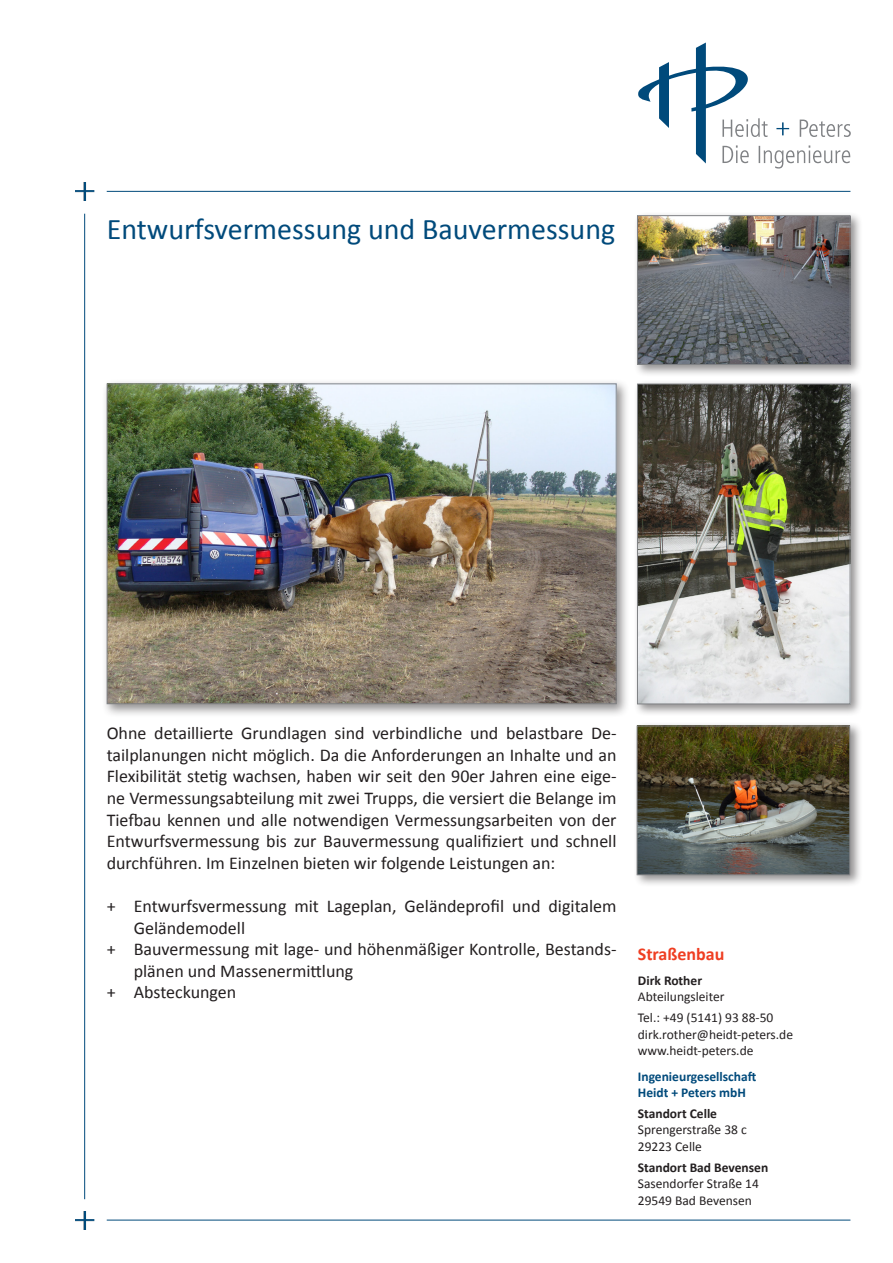
<style>
.page{position:relative;width:893px;height:1263px;background:#fff}
.page>*{position:absolute;margin:0;border:0;box-sizing:border-box;transform-origin:0 0}
.HPI_Titel{font:30px "Calibri";color:#004a7b}
.t1{font:18px/21.6px "Calibri";color:#231f20}
.t2{font:700 18px "Calibri";color:#ef3e22}
.t3{font:13.5px/16.5px "Calibri";color:#231f20}
.t4{font:700 13.5px "Calibri";color:#231f20}
.t5{font:700 13.5px/16.5px "Calibri";color:#004a7b}
</style>
<div class="page">
<svg style="left:638px;top:42px;width:213px;height:127px"></svg>
<img style="left:76px;top:182px;width:18px;height:19px">
<hr style="left:107px;top:191px;width:743px;height:1px;background:#004a7b">
<img style="left:76px;top:1211px;width:18px;height:19px">
<hr style="left:107px;top:1220px;width:743px;height:1px;background:#004a7b">
<hr style="left:84px;top:214px;width:1px;height:985px;background:#004a7b">
<div style="left:102px;top:379px;width:528px;height:338px;background:#231f20;opacity:.5"></div>
<img style="left:109px;top:385px;width:506px;height:317px">
<div style="left:107px;top:383px;width:510px;height:321px;border:1px solid #808285"></div>
<div style="left:633px;top:380px;width:230px;height:337px;background:#231f20;opacity:.5"></div>
<img style="left:639px;top:386px;width:209px;height:316px">
<div style="left:637px;top:384px;width:213px;height:320px;border:1px solid #808285"></div>
<div style="left:633px;top:211px;width:230px;height:166px;background:#231f20;opacity:.5"></div>
<img style="left:639px;top:217px;width:209px;height:146px">
<div style="left:637px;top:215px;width:213px;height:150px;border:1px solid #808285"></div>
<div style="left:633px;top:721px;width:230px;height:166px;background:#231f20;opacity:.5"></div>
<img style="left:639px;top:727px;width:209px;height:146px">
<div style="left:637px;top:725px;width:213px;height:150px;border:1px solid #808285"></div>
<p class="HPI_Titel" style="left:107px;top:210px;width:510px">Entwurfsvermessung und Bauvermessung</p>
<p class="t1" style="left:107px;top:722px;width:511px;text-align:justify">Ohne detaillierte Grundlagen sind verbindliche und belastbare De&shy;tailplanungen nicht möglich. Da die Anforderungen an Inhalte und an Flexibilität stetig wachsen, haben wir seit den 90er Jahren eine eige&shy;ne Vermessungsabteilung mit zwei Trupps, die versiert die Belange im Tiefbau kennen und alle notwendigen Vermessungsarbeiten von der Entwurfsvermessung bis zur Bauvermessung qualifiziert und schnell durchführen. Im Einzelnen bieten wir folgende Leistungen an:</p>
<p class="t1" style="left:134px;top:895px;width:484px;text-indent:-27px">+ Entwurfsvermessung mit Lageplan, Geländeprofil und digitalem<br>Geländemodell</p>
<p class="t1" style="left:134px;top:938px;width:484px;text-indent:-27px">+ Bauvermessung mit lage- und höhenmäßiger Kontrolle, Bestands&shy;plänen und Massenermittlung</p>
<p class="t1" style="left:107px;top:981px;width:131px">+ Absteckungen</p>
<p class="t2" style="left:638px;top:942px;width:88px">Straßenbau</p>
<p class="t4" style="left:638px;top:972px;width:66px">Dirk Rother</p>
<p class="t3" style="left:638px;top:989px;width:88px">Abteilungsleiter</p>
<p class="t3" style="left:638px;top:1009px;width:137px">Tel.: +49 (5141) 93 88-50</p>
<p class="t3" style="left:638px;top:1026px;width:157px">dirk.rother@heidt-peters.de</p>
<p class="t3" style="left:638px;top:1042px;width:117px">www.heidt-peters.de</p>
<p class="t5" style="left:638px;top:1068px;width:120px">Ingenieurgesellschaft<br>Heidt + Peters mbH</p>
<p class="t4" style="left:638px;top:1105px;width:81px">Standort Celle</p>
<p class="t3" style="left:638px;top:1121px;width:110px">Sprengerstraße 38 c<br>29223 Celle</p>
<p class="t4" style="left:638px;top:1158px;width:132px">Standort Bad Bevensen</p>
<p class="t3" style="left:638px;top:1175px;width:123px">Sasendorfer Straße 14<br>29549 Bad Bevensen</p>
</div>
